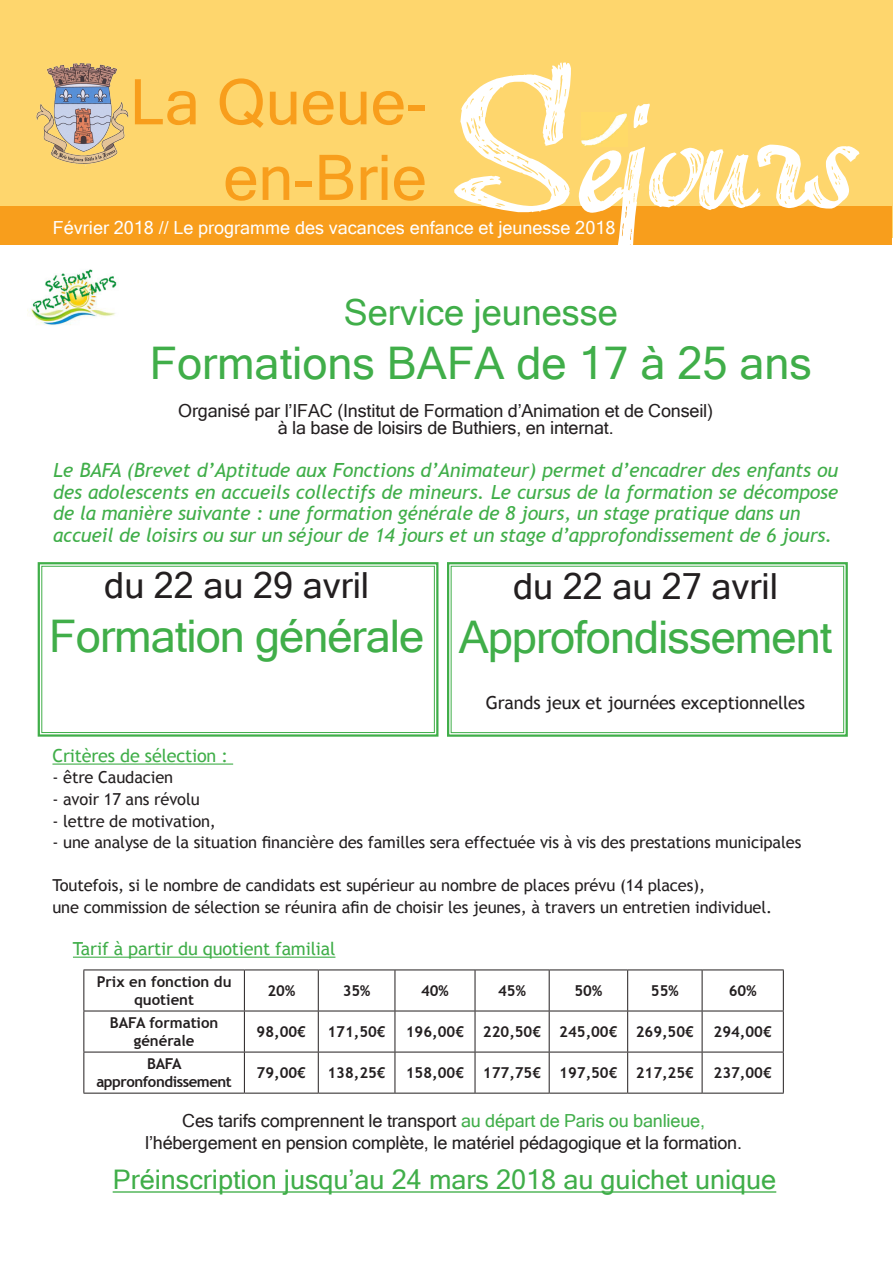
<style>
.page{position:relative;width:893px;height:1263px;background:#fff}
.page>*{position:absolute;margin:0;border:0;box-sizing:border-box;transform-origin:0 0}
.t1{font:125.4px "Advert";color:#fff;scale:.91 1}
.t2{font:63px "Microsoft Sans Serif";color:#f89e1c}
.t3{font:45px "Microsoft Sans Serif";letter-spacing:-.02em;color:#40ae49}
.t4{font:45px "Microsoft Sans Serif";color:#40ae49}
.t5{font:36px "Microsoft Sans Serif";color:#231f20}
.t6{font:36px "Microsoft Sans Serif";color:#40ae49}
.t7{font:27px "Microsoft Sans Serif";color:#40ae49}
.t8{font:italic 19.5px/21.6px "Trebuchet MS";letter-spacing:-.01em;color:#40ae49;text-align:justify}
.t9{font:18px "Microsoft Sans Serif";letter-spacing:-.01em;color:#231f20}
.t10{font:18px "Microsoft Sans Serif";color:#fff}
.t11{font:18px "Trebuchet MS";letter-spacing:-.01em;color:#40ae49}
.t12{font:18px "Trebuchet MS";letter-spacing:-.01em;color:#231f20}
.t13{font:16.5px "Trebuchet MS";letter-spacing:-.01em;color:#231f20}
.t14{font:700 15px/18px "Trebuchet MS";color:#231f20;text-align:center}
.t15{font:700 15px/18px "Trebuchet MS";letter-spacing:-.03em;color:#231f20;text-align:center}
.s1{color:#40ae49}
</style>
<div class="page">
<div style="left:0;top:0;width:893px;height:237px;background:#fed66d"></div>
<img style="left:36px;top:63px;width:93px;height:103px">
<div style="left:0;top:206px;width:892px;height:39px;background:#f89e1c"></div>
<img style="left:581px;top:113px;width:46px;height:33px">
<hr style="left:83px;top:969px;width:161px;height:1px;background:#231f20">
<hr style="left:83px;top:970px;width:1px;height:41px;background:#231f20">
<hr style="left:244px;top:969px;width:74px;height:1px;background:#231f20">
<hr style="left:244px;top:970px;width:1px;height:41px;background:#231f20">
<hr style="left:318px;top:969px;width:77px;height:1px;background:#231f20">
<hr style="left:318px;top:970px;width:1px;height:41px;background:#231f20">
<hr style="left:395px;top:969px;width:80px;height:1px;background:#231f20">
<hr style="left:395px;top:970px;width:1px;height:41px;background:#231f20">
<hr style="left:475px;top:969px;width:74px;height:1px;background:#231f20">
<hr style="left:475px;top:970px;width:1px;height:41px;background:#231f20">
<hr style="left:549px;top:969px;width:79px;height:1px;background:#231f20">
<hr style="left:549px;top:970px;width:1px;height:41px;background:#231f20">
<hr style="left:628px;top:969px;width:74px;height:1px;background:#231f20">
<hr style="left:627px;top:970px;width:1px;height:41px;background:#231f20">
<hr style="left:702px;top:969px;width:82px;height:1px;background:#231f20">
<hr style="left:702px;top:970px;width:1px;height:41px;background:#231f20">
<hr style="left:783px;top:970px;width:1px;height:41px;background:#231f20">
<hr style="left:83px;top:1011px;width:161px;height:1px;background:#231f20">
<hr style="left:83px;top:1011px;width:1px;height:41px;background:#231f20">
<hr style="left:244px;top:1011px;width:74px;height:1px;background:#231f20">
<hr style="left:244px;top:1011px;width:1px;height:41px;background:#231f20">
<hr style="left:318px;top:1011px;width:77px;height:1px;background:#231f20">
<hr style="left:318px;top:1011px;width:1px;height:41px;background:#231f20">
<hr style="left:395px;top:1011px;width:80px;height:1px;background:#231f20">
<hr style="left:395px;top:1011px;width:1px;height:41px;background:#231f20">
<hr style="left:475px;top:1011px;width:74px;height:1px;background:#231f20">
<hr style="left:475px;top:1011px;width:1px;height:41px;background:#231f20">
<hr style="left:549px;top:1011px;width:79px;height:1px;background:#231f20">
<hr style="left:549px;top:1011px;width:1px;height:41px;background:#231f20">
<hr style="left:628px;top:1011px;width:74px;height:1px;background:#231f20">
<hr style="left:627px;top:1011px;width:1px;height:41px;background:#231f20">
<hr style="left:702px;top:1011px;width:82px;height:1px;background:#231f20">
<hr style="left:702px;top:1011px;width:1px;height:41px;background:#231f20">
<hr style="left:783px;top:1011px;width:1px;height:41px;background:#231f20">
<hr style="left:83px;top:1052px;width:161px;height:1px;background:#231f20">
<hr style="left:83px;top:1052px;width:1px;height:41px;background:#231f20">
<hr style="left:244px;top:1052px;width:74px;height:1px;background:#231f20">
<hr style="left:244px;top:1052px;width:1px;height:41px;background:#231f20">
<hr style="left:318px;top:1052px;width:77px;height:1px;background:#231f20">
<hr style="left:318px;top:1052px;width:1px;height:41px;background:#231f20">
<hr style="left:395px;top:1052px;width:80px;height:1px;background:#231f20">
<hr style="left:395px;top:1052px;width:1px;height:41px;background:#231f20">
<hr style="left:475px;top:1052px;width:74px;height:1px;background:#231f20">
<hr style="left:475px;top:1052px;width:1px;height:41px;background:#231f20">
<hr style="left:549px;top:1052px;width:79px;height:1px;background:#231f20">
<hr style="left:549px;top:1052px;width:1px;height:41px;background:#231f20">
<hr style="left:628px;top:1052px;width:74px;height:1px;background:#231f20">
<hr style="left:627px;top:1052px;width:1px;height:41px;background:#231f20">
<hr style="left:702px;top:1052px;width:82px;height:1px;background:#231f20">
<hr style="left:702px;top:1052px;width:1px;height:41px;background:#231f20">
<hr style="left:783px;top:1052px;width:1px;height:41px;background:#231f20">
<hr style="left:83px;top:1093px;width:161px;height:1px;background:#231f20">
<hr style="left:244px;top:1093px;width:74px;height:1px;background:#231f20">
<hr style="left:318px;top:1093px;width:77px;height:1px;background:#231f20">
<hr style="left:395px;top:1093px;width:80px;height:1px;background:#231f20">
<hr style="left:475px;top:1093px;width:74px;height:1px;background:#231f20">
<hr style="left:549px;top:1093px;width:79px;height:1px;background:#231f20">
<hr style="left:628px;top:1093px;width:74px;height:1px;background:#231f20">
<hr style="left:702px;top:1093px;width:82px;height:1px;background:#231f20">
<hr style="left:52px;top:763px;width:181px;height:2px;background:#40ae49">
<svg style="left:37px;top:562px;width:402px;height:175px"></svg>
<div style="left:41px;top:566px;width:394px;height:167px;border:1px solid #40ae49"></div>
<svg style="left:447px;top:562px;width:401px;height:175px"></svg>
<div style="left:451px;top:566px;width:393px;height:167px;border:1px solid #40ae49"></div>
<hr style="left:73px;top:956px;width:262px;height:2px;background:#40ae49">
<hr style="left:113px;top:1191px;width:663px;height:2px;background:#40ae49">
<img style="left:28px;top:269px;width:89px;height:56px">
<p class="t1" style="left:451px;top:89px;width:449px">Sejours</p>
<p class="t2" style="left:130px;top:66px;width:298px">La Queue-</p>
<p class="t2" style="left:223px;top:142px;width:205px">en-Brie</p>
<p class="t10" style="left:53px;top:217px;width:564px">Février 2018 // Le programme des vacances enfance et jeunesse 2018</p>
<p class="t6" style="left:344px;top:292px;width:276px">Service jeunesse</p>
<p class="t4" style="left:150px;top:338px;width:664px">Formations BAFA de 17 à 25 ans</p>
<p class="t9" style="left:178px;top:401px;width:536px">Organisé par l’IFAC (Institut de Formation d’Animation et de Conseil)</p>
<p class="t9" style="left:278px;top:417px;width:337px">à la base de loisirs de Buthiers, en internat.</p>
<p class="t8" style="left:53px;top:459px;width:786px">Le BAFA (Brevet d’Aptitude aux Fonctions d’Animateur) permet d’encadrer des enfants ou des adolescents en accueils collectifs de mineurs. Le cursus de la formation se décompose de la manière suivante : une formation générale de 8 jours, un stage pratique dans un</p>
<p class="t8" style="left:53px;top:524px;width:781px">accueil de loisirs ou sur un séjour de 14 jours et un stage d’approfondissement de 6 jours.</p>
<p class="t5" style="left:104px;top:565px;width:266px">du 22 au 29 avril</p>
<p class="t3" style="left:49px;top:611px;width:376px">Formation générale</p>
<p class="t5" style="left:513px;top:565px;width:266px">du 22 au 27 avril</p>
<p class="t3" style="left:459px;top:611px;width:375px">Approfondissement</p>
<p class="t12" style="left:486px;top:692px;width:321px">Grands jeux et journées exceptionnelles</p>
<p class="t11" style="left:52px;top:745px;width:177px">Critères de sélection :</p>
<p class="t13" style="left:52px;top:768px;width:122px">- être Caudacien</p>
<p class="t13" style="left:52px;top:789px;width:149px">- avoir 17 ans révolu</p>
<p class="t13" style="left:52px;top:811px;width:165px">- lettre de motivation,</p>
<p class="t13" style="left:52px;top:833px;width:750px">- une analyse de la situation financière des familles sera effectuée vis à vis des prestations municipales</p>
<p class="t13" style="left:52px;top:876px;width:654px">Toutefois, si le nombre de candidats est supérieur au nombre de places prévu (14 places),</p>
<p class="t13" style="left:52px;top:897px;width:721px">une commission de sélection se réunira afin de choisir les jeunes, à travers un entretien individuel.</p>
<p class="t11" style="left:73px;top:938px;width:264px">Tarif à partir du quotient familial</p>
<p class="t14" style="left:97px;top:973px;width:136px">Prix en fonction du quotient</p>
<p class="t14" style="left:267px;top:982px;width:29px">20%</p>
<p class="t14" style="left:343px;top:982px;width:29px">35%</p>
<p class="t14" style="left:421px;top:982px;width:29px">40%</p>
<p class="t14" style="left:498px;top:982px;width:29px">45%</p>
<p class="t14" style="left:574px;top:982px;width:29px">50%</p>
<p class="t14" style="left:651px;top:982px;width:29px">55%</p>
<p class="t14" style="left:729px;top:982px;width:29px">60%</p>
<p class="t14" style="left:110px;top:1014px;width:110px">BAFA formation générale</p>
<p class="t14" style="left:257px;top:1023px;width:51px">98,00€</p>
<p class="t14" style="left:327px;top:1023px;width:60px">171,50€</p>
<p class="t14" style="left:406px;top:1023px;width:60px">196,00€</p>
<p class="t14" style="left:483px;top:1023px;width:60px">220,50€</p>
<p class="t14" style="left:559px;top:1023px;width:60px">245,00€</p>
<p class="t14" style="left:636px;top:1023px;width:60px">269,50€</p>
<p class="t14" style="left:714px;top:1023px;width:60px">294,00€</p>
<p class="t15" style="left:96px;top:1055px;width:137px">BAFA appronfondissement</p>
<p class="t14" style="left:257px;top:1064px;width:51px">79,00€</p>
<p class="t14" style="left:327px;top:1064px;width:60px">138,25€</p>
<p class="t14" style="left:406px;top:1064px;width:60px">158,00€</p>
<p class="t14" style="left:483px;top:1064px;width:60px">177,75€</p>
<p class="t14" style="left:559px;top:1064px;width:60px">197,50€</p>
<p class="t14" style="left:636px;top:1064px;width:60px">217,25€</p>
<p class="t14" style="left:714px;top:1064px;width:60px">237,00€</p>
<p class="t9" style="left:182px;top:1110px;width:524px">Ces tarifs comprennent le transport <span class="s1">au départ de Paris ou banlieue,</span></p>
<p class="t9" style="left:145px;top:1132px;width:599px">l’hébergement en pension complète, le matériel pédagogique et la formation.</p>
<p class="t7" style="left:113px;top:1164px;width:665px">Préinscription jusqu’au 24 mars 2018 au guichet unique</p>
</div>
